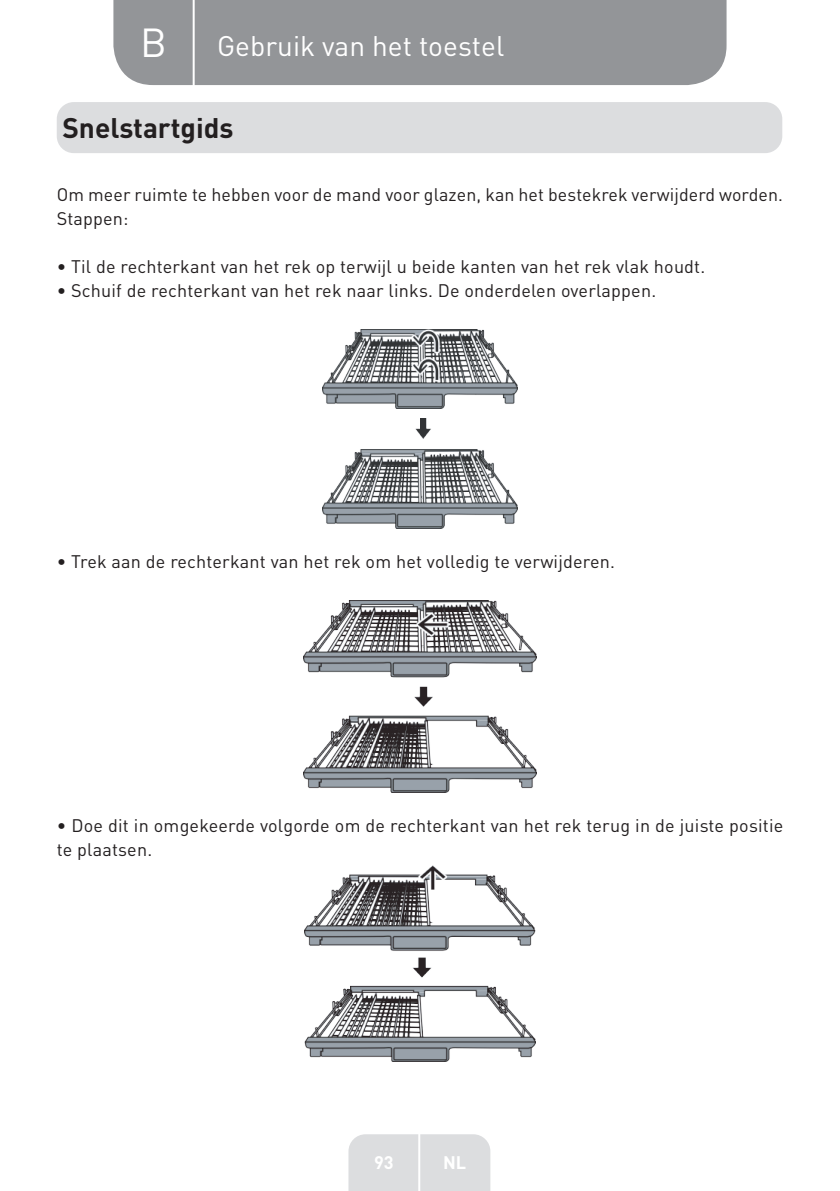
<style>
.page{position:relative;width:840px;height:1191px;background:#fff}
.page>*{position:absolute;margin:0;border:0;box-sizing:border-box;transform-origin:0 0}
.t1{font:40px "DIN Pro";color:#fff}
.t2{font:28px "DIN Pro";color:#fff}
.t3{font:700 28px "DIN Pro";color:#231f20}
.t4{font:18px/24px "DIN Pro";letter-spacing:.01em;color:#231f20}
.t5{font:700 18px "DIN Pro";color:#fff}
</style>
<div class="page">
<div style="left:113px;top:0;width:613px;height:85px;background:#939598"></div>
<div style="left:348px;top:1134px;width:142px;height:57px;background:#dcdddf"></div>
<hr style="left:418px;top:1111px;width:2px;height:80px;background:#fff">
<hr style="left:192px;top:0;width:2px;height:88px;background:#fff">
<div style="left:57px;top:102px;width:724px;height:51px;background:#dcdddf;border-radius:17px"></div>
<img style="left:322px;top:419px;width:195px;height:109px">
<img style="left:322px;top:330px;width:195px;height:78px">
<img style="left:303px;top:600px;width:233px;height:192px">
<img style="left:304px;top:865px;width:231px;height:196px">
<h1 class="t1" style="left:140px;top:15px;width:28px">B</h1>
<h2 class="t2" style="left:217px;top:27px;width:288px">Gebruik van het toestel</h2>
<h2 class="t3" style="left:62px;top:104px;width:172px">Snelstartgids</h2>
<p class="t4" style="left:57px;top:182px;width:727px">Om meer ruimte te hebben voor de mand voor glazen, kan het bestekrek verwijderd worden.<br>Stappen:</p>
<p class="t4" style="left:57px;top:254px;width:649px">• Til de rechterkant van het rek op terwijl u beide kanten van het rek vlak houdt.</p>
<p class="t4" style="left:57px;top:278px;width:600px">• Schuif de rechterkant van het rek naar links. De onderdelen overlappen.</p>
<p class="t4" style="left:57px;top:549px;width:559px">• Trek aan de rechterkant van het rek om het volledig te verwijderen.</p>
<p class="t4" style="left:57px;top:813px;width:727px">• Doe dit in omgekeerde volgorde om de rechterkant van het rek terug in de juiste positie te plaatsen.</p>
<p class="t5" style="left:374px;top:1147px;width:21px">93</p>
<p class="t5" style="left:443px;top:1147px;width:25px">NL</p>
</div>
